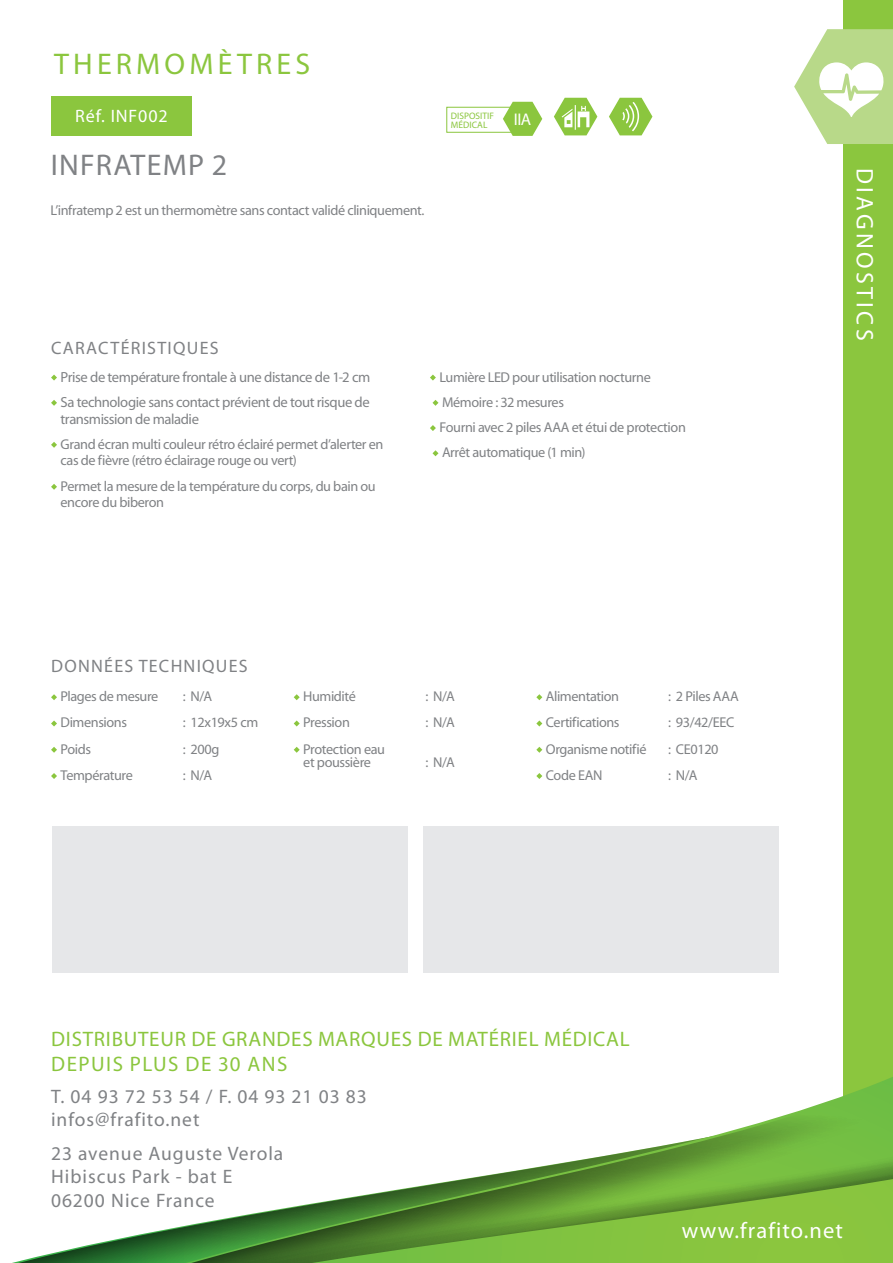
<style>
.page{position:relative;width:893px;height:1263px;background:#fff}
.page>*{position:absolute;margin:0;border:0;box-sizing:border-box;transform-origin:0 0}
.t1{font:30px "Myriad Pro";letter-spacing:.14em;color:#8bc63e}
.t2{font:30px "Myriad Pro";letter-spacing:.04em;color:#808285}
.t3{font:24px "Myriad Pro";letter-spacing:.14em;color:#fff}
.t4{font:22.5px "Myriad Pro";letter-spacing:.05em;color:#fff}
.t5{font:21px/25.2px "Myriad Pro";letter-spacing:.035em;color:#8bc63e}
.t6{font:19.5px/23.4px "Myriad Pro";letter-spacing:.05em;color:#808285}
.t7{font:18px "Myriad Pro";letter-spacing:.07em;color:#808285}
.t8{font:18px "Myriad Pro";letter-spacing:.05em;color:#fff}
.t9{font:16.95px "Myriad Pro";color:#fff}
.t10{font:14.7px/25.2px "Myriad Pro";letter-spacing:-.03em;color:#808285}
.t11{font:14.25px/25.2px "Myriad Pro";letter-spacing:-.025em;color:#808285}
.t12{font:9.45px/9.4px "Myriad Pro";color:#8bc63e}
</style>
<div class="page">
<div style="left:843px;top:0;width:50px;height:1263px;background:#8bc63e"></div>
<div style="left:51px;top:97px;width:141px;height:39px;background:#8bc63e"></div>
<svg style="left:51px;top:135px;width:690px;height:1px"></svg>
<div style="left:446px;top:107px;width:78px;height:26px;border:1px solid #8bc63e"></div>
<svg style="left:503px;top:102px;width:39px;height:34px"></svg>
<svg style="left:51px;top:375px;width:6px;height:6px"></svg>
<svg style="left:51px;top:400px;width:6px;height:6px"></svg>
<svg style="left:51px;top:442px;width:6px;height:6px"></svg>
<svg style="left:51px;top:484px;width:6px;height:6px"></svg>
<svg style="left:430px;top:375px;width:6px;height:6px"></svg>
<svg style="left:432px;top:400px;width:6px;height:6px"></svg>
<svg style="left:430px;top:425px;width:6px;height:6px"></svg>
<svg style="left:432px;top:450px;width:6px;height:6px"></svg>
<svg style="left:794px;top:29px;width:99px;height:115px"></svg>
<svg style="left:12px;top:1077px;width:881px;height:186px"></svg>
<svg style="left:312px;top:1179px;width:581px;height:84px;background:#73ab3f"></svg>
<div style="left:52px;top:826px;width:355px;height:147px;background:#e6e7e9"></div>
<div style="left:423px;top:826px;width:356px;height:147px;background:#e6e7e9"></div>
<svg style="left:51px;top:694px;width:6px;height:6px"></svg>
<svg style="left:51px;top:720px;width:6px;height:6px"></svg>
<svg style="left:51px;top:747px;width:6px;height:6px"></svg>
<svg style="left:51px;top:773px;width:6px;height:6px"></svg>
<svg style="left:294px;top:694px;width:6px;height:6px"></svg>
<svg style="left:294px;top:720px;width:6px;height:6px"></svg>
<svg style="left:294px;top:747px;width:6px;height:6px"></svg>
<svg style="left:536px;top:694px;width:6px;height:6px"></svg>
<svg style="left:536px;top:720px;width:6px;height:6px"></svg>
<svg style="left:536px;top:747px;width:6px;height:6px"></svg>
<svg style="left:536px;top:773px;width:6px;height:6px"></svg>
<svg style="left:554px;top:98px;width:43px;height:37px"></svg>
<svg style="left:609px;top:98px;width:43px;height:37px"></svg>
<h1 class="t1" style="left:54px;top:49px;width:258px">THERMOMÈTRES</h1>
<p class="t8" style="left:75px;top:107px;width:94px">Réf. INF002</p>
<h1 class="t2" style="left:51px;top:150px;width:178px">INFRATEMP 2</h1>
<p class="t11" style="left:51px;top:199px;width:376px">L’infratemp 2 est un thermomètre sans contact validé cliniquement.</p>
<p class="t12" style="left:451px;top:111px;width:45px">DISPOSITIF<br>MÉDICAL</p>
<p class="t9" style="left:514px;top:111px;width:19px">IIA</p>
<p class="t7" style="left:51px;top:339px;width:169px">CARACTÉRISTIQUES</p>
<p class="t10" style="left:61px;top:365px;width:311px">Prise de température frontale à une distance de 1-2 cm<br>Sa technologie sans contact prévient de tout risque de</p>
<p class="t10" style="left:61px;top:407px;width:140px">transmission de maladie</p>
<p class="t11" style="left:61px;top:436px;width:324px;line-height:16.8px">Grand écran multi couleur rétro éclairé permet d’alerter en cas de fièvre (rétro éclairage rouge ou vert)</p>
<p class="t11" style="left:61px;top:478px;width:317px;line-height:16.8px">Permet la mesure de la température du corps, du bain ou encore du biberon</p>
<p class="t11" style="left:439px;top:365px;width:248px">Lumière LED pour utilisation nocturne<br>Mémoire : 32 mesures<br>Fourni avec 2 piles AAA et étui de protection<br>Arrêt automatique (1 min)</p>
<p class="t7" style="left:51px;top:657px;width:198px">DONNÉES TECHNIQUES</p>
<p class="t11" style="left:61px;top:684px;width:99px">Plages de mesure</p>
<p class="t11" style="left:183px;top:684px;width:31px">: N/A</p>
<p class="t11" style="left:61px;top:711px;width:68px">Dimensions</p>
<p class="t11" style="left:183px;top:711px;width:77px">: 12x19x5 cm</p>
<p class="t11" style="left:61px;top:737px;width:32px">Poids</p>
<p class="t11" style="left:183px;top:737px;width:38px">: 200g</p>
<p class="t11" style="left:61px;top:763px;width:74px">Température</p>
<p class="t11" style="left:183px;top:763px;width:31px">: N/A</p>
<p class="t11" style="left:303px;top:684px;width:54px">Humidité</p>
<p class="t11" style="left:425px;top:684px;width:31px">: N/A</p>
<p class="t11" style="left:303px;top:711px;width:48px">Pression</p>
<p class="t11" style="left:425px;top:711px;width:31px">: N/A</p>
<p class="t11" style="left:303px;top:743px;width:83px;line-height:13.5px">Protection eau et poussière</p>
<p class="t11" style="left:425px;top:750px;width:31px">: N/A</p>
<p class="t11" style="left:546px;top:684px;width:75px">Alimentation</p>
<p class="t11" style="left:668px;top:684px;width:72px">: 2 Piles AAA</p>
<p class="t11" style="left:546px;top:711px;width:75px">Certifications</p>
<p class="t11" style="left:668px;top:711px;width:68px">: 93/42/EEC</p>
<p class="t11" style="left:546px;top:737px;width:102px">Organisme notifié</p>
<p class="t11" style="left:668px;top:737px;width:52px">: CE0120</p>
<p class="t11" style="left:546px;top:763px;width:58px">Code EAN</p>
<p class="t11" style="left:668px;top:763px;width:31px">: N/A</p>
<h2 class="t3" style="left:877px;top:168px;width:174px;rotate:90deg">DIAGNOSTICS</h2>
<h3 class="t5" style="left:51px;top:1027px;width:580px">DISTRIBUTEUR DE GRANDES MARQUES DE MATÉRIEL MÉDICAL<br>DEPUIS PLUS DE 30 ANS</h3>
<h3 class="t6" style="left:51px;top:1085px;width:317px">T. 04 93 72 53 54 / F. 04 93 21 03 83 infos@frafito.net</h3>
<h3 class="t6" style="left:51px;top:1142px;width:234px">23 avenue Auguste Verola<br>Hibiscus Park - bat E<br>06200 Nice France</h3>
<h3 class="t4" style="left:682px;top:1219px;width:163px">www.frafito.net</h3>
</div>
